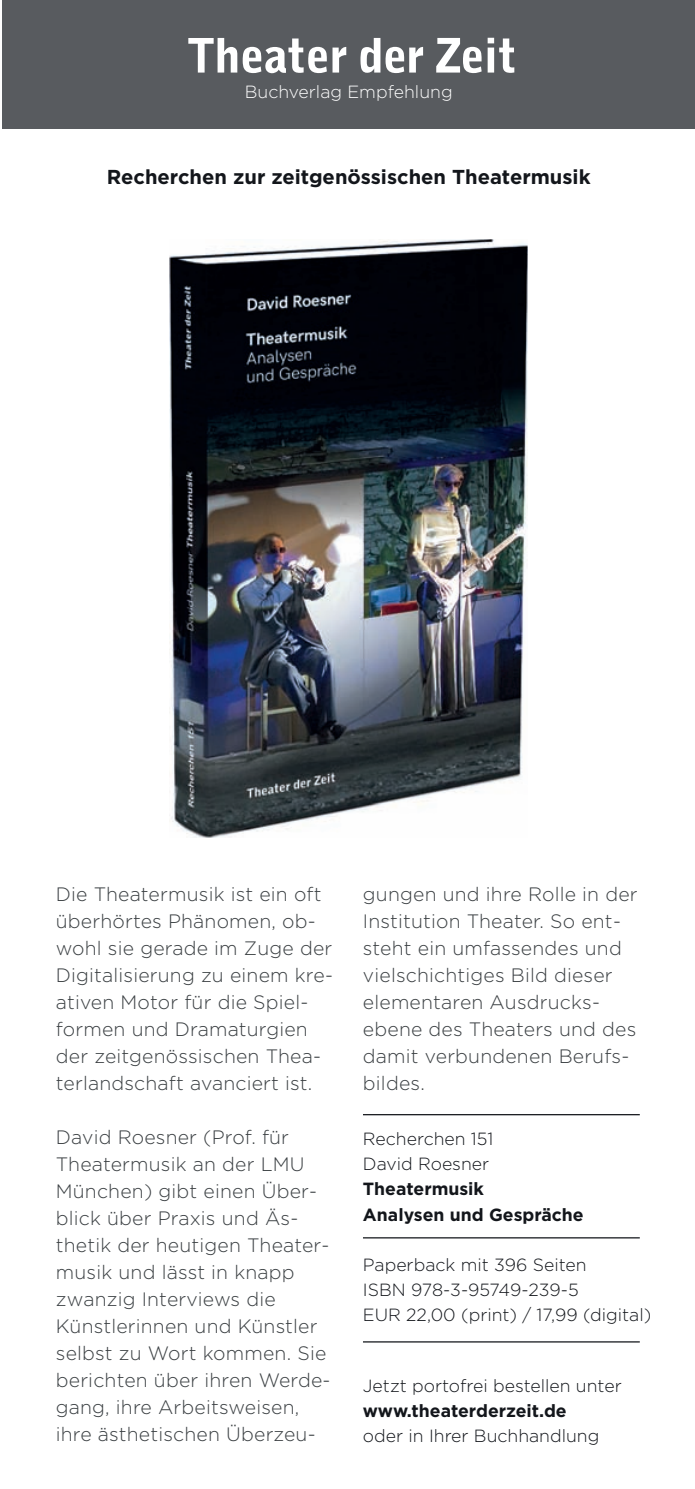
<style>
.page{position:relative;width:695px;height:1489px;background:#fff}
.page>*{position:absolute;margin:0;border:0;box-sizing:border-box;transform-origin:0 0}
.t1{font:700 20.25px "Gotham";color:#13161b}
.t2{font:300 19.5px/27px "Gotham";letter-spacing:.01em;color:#3a3f42}
.t3{font:300 17.5px/25.2px "Gotham";color:#13161b}
.t4{font:700 17.5px/25.2px "Gotham";color:#13161b}
.t5{font:300 17.5px "Gotham";color:#fff}
</style>
<div class="page">
<hr style="left:0;top:0;width:1px;height:1488px;background:#f8c7d7">
<div style="left:2px;top:0;width:692px;height:129px;background:#585b5f"></div>
<svg style="left:188px;top:38px;width:49px;height:35px"></svg>
<svg style="left:243px;top:38px;width:103px;height:35px"></svg>
<svg style="left:360px;top:38px;width:63px;height:35px"></svg>
<svg style="left:436px;top:38px;width:45px;height:35px"></svg>
<svg style="left:487px;top:38px;width:27px;height:35px"></svg>
<img style="left:170px;top:239px;width:357px;height:598px">
<hr style="left:363px;top:1113px;width:276px;height:2px;background:#13161b">
<hr style="left:363px;top:1237px;width:276px;height:1px;background:#13161b">
<hr style="left:363px;top:1341px;width:276px;height:1px;background:#13161b">
<p class="t5" style="left:245px;top:82px;width:209px">Buchverlag Empfehlung</p>
<p class="t1" style="left:107px;top:165px;width:485px">Recherchen zur zeitgenössischen Theatermusik</p>
<p class="t2" style="left:56px;top:880px;width:278px">Die Theatermusik ist ein oft überhörtes Phänomen, ob&shy;wohl sie gerade im Zuge der<br>Digitalisierung zu einem kre&shy;ativen Motor für die Spiel&shy;formen und Dramaturgien der zeitgenössischen Thea&shy;terlandschaft avanciert ist.</p>
<p class="t2" style="left:56px;top:1123px;width:276px">David Roesner (Prof. für<br>Theatermusik an der LMU<br>München) gibt einen Über&shy;blick über Praxis und Äs&shy;thetik der heutigen Theater&shy;musik und lässt in knapp zwanzig Interviews die<br>Künstlerinnen und Künstler selbst zu Wort kommen. Sie berichten über ihren Werde&shy;gang, ihre Arbeitsweisen, ihre ästhetischen Überzeu-</p>
<p class="t2" style="left:363px;top:880px;width:276px">gungen und ihre Rolle in der<br>Institution Theater. So ent&shy;steht ein umfassendes und vielschichtiges Bild dieser elementaren Ausdrucks&shy;ebene des Theaters und des damit verbundenen Berufs&shy;bildes.</p>
<p class="t3" style="left:363px;top:1125px;width:132px">Recherchen 151<br>David Roesner</p>
<p class="t4" style="left:363px;top:1175px;width:222px">Theatermusik<br>Analysen und Gespräche</p>
<p class="t3" style="left:363px;top:1251px;width:290px">Paperback mit 396 Seiten<br>ISBN 978-3-95749-239-5<br>EUR 22,00 (print) / 17,99 (digital)</p>
<p class="t3" style="left:363px;top:1372px;width:260px">Jetzt portofrei bestellen unter</p>
<p class="t4" style="left:363px;top:1397px;width:205px">www.theaterderzeit.de</p>
<p class="t3" style="left:363px;top:1422px;width:238px">oder in Ihrer Buchhandlung</p>
</div>
